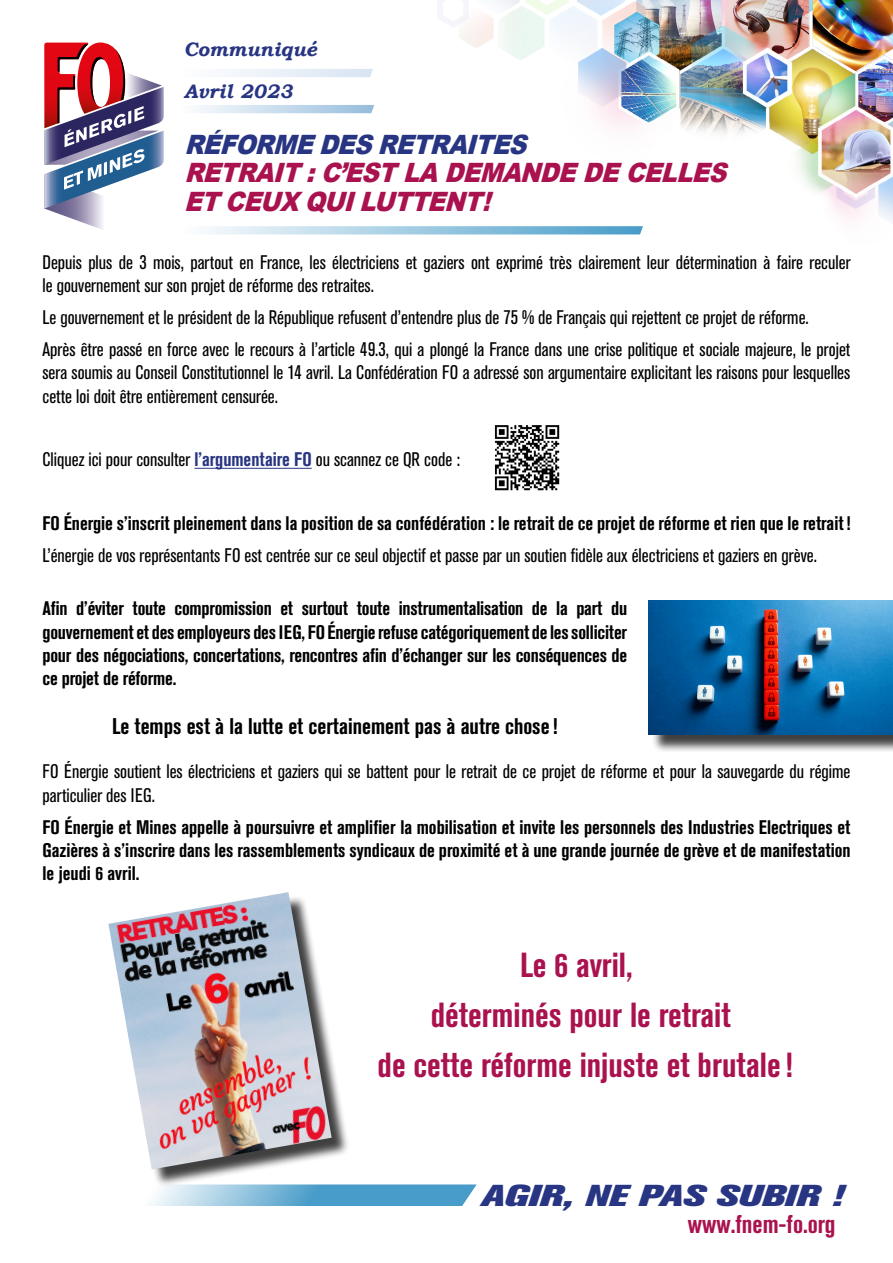
<style>
.page{position:relative;width:893px;height:1263px;background:#fff}
.page>*{position:absolute;margin:0;border:0;box-sizing:border-box;transform-origin:0 0}
.t1{font:700 condensed 34.5px/49.9px "Akzidenz Grotesk Pro";color:#aa124f;text-align:center}
.t2{font:italic 800 30px "Akzidenz Grotesk Pro";color:#283583;scale:1.4 1}
.t3{font:italic 900 26.7px/28.8px "Arial";color:#aa124f;scale:.91 1}
.t4{font:italic 900 26.7px "Arial";color:#283583;scale:.91 1}
.t5{font:700 condensed 25.5px "Akzidenz Grotesk Pro";color:#aa124f}
.t6{font:700 condensed 22.5px "Akzidenz Grotesk Pro";color:#000}
.t7{font:condensed 19.5px/23.4px "Akzidenz Grotesk Pro";color:#000}
.t8{font:700 condensed 19.5px/23.4px "Akzidenz Grotesk Pro";color:#000;text-align:justify}
.t9{font:italic 700 19.5px/42px "Bookman Old Style";color:#283583}
.s1{font-weight:700;color:#283583}
</style>
<div class="page">
<svg style="left:151px;top:1184px;width:326px;height:22px"></svg>
<img style="left:97px;top:0;width:796px;height:235px">
<svg style="left:44px;top:43px;width:120px;height:187px"></svg>
<svg style="left:179px;top:69px;width:194px;height:8px"></svg>
<svg style="left:179px;top:105px;width:195px;height:8px"></svg>
<svg style="left:179px;top:226px;width:464px;height:8px"></svg>
<hr style="left:194px;top:468px;width:118px;height:1px;background:#283583">
<img style="left:494px;top:425px;width:66px;height:66px">
<div style="left:651px;top:603px;width:242px;height:150px;background:#000;opacity:.75"></div>
<img style="left:648px;top:601px;width:245px;height:134px">
<div style="left:112px;top:895px;width:238px;height:292px;background:#000;opacity:.75"></div>
<img style="left:108px;top:892px;width:224px;height:277px">
<p class="t9" style="left:184px;top:29px;width:134px">Communiqué<br>Avril 2023</p>
<h3 class="t4" style="left:184px;top:125px;width:388px">RÉFORMEDESRETRAITES</h3>
<h3 class="t3" style="left:184px;top:158px;width:608px">RETRAIT :C’ESTLADEMANDEDECELLES<br>ETCEUXQUILUTTENT!</h3>
<p class="t7" style="left:43px;top:249px;width:809px">Depuis plus de 3 mois, partout en France, les électriciens et gaziers ont exprimé très clairement leur détermination à faire reculer le gouvernement sur son projet de réforme des retraites.</p>
<p class="t7" style="left:43px;top:301px;width:809px;line-height:32px">Le gouvernement et le président de la République refusent d’entendre plus de 75 % de Français qui rejettent ce projet de réforme.<br>Après être passé en force avec le recours à l’article 49.3, qui a plongé la France dans une crise politique et sociale majeure, le projet</p>
<p class="t7" style="left:43px;top:360px;width:809px">sera soumis au Conseil Constitutionnel le 14 avril. La Confédération FO a adressé son argumentaire explicitant les raisons pour lesquelles cette loi doit être entièrement censurée.</p>
<p class="t7" style="left:43px;top:447px;width:419px">Cliquez ici pour consulter <span class="s1">l’argumentaire FO</span> ou scannez ce QR code :</p>
<p class="t8" style="left:43px;top:511px;width:809px">FO Énergie s’inscrit pleinement dans la position de sa confédération : le retrait de ce projet de réforme et rien que le retrait!</p>
<p class="t7" style="left:43px;top:543px;width:776px">L’énergie de vos représentants FO est centrée sur ce seul objectif et passe par un soutien fidèle aux électriciens et gaziers en grève.</p>
<p class="t8" style="left:43px;top:596px;width:586px">Afin d’éviter toute compromission et surtout toute instrumentalisation de la part du gouvernement et des employeurs des IEG, FO Énergie refuse catégoriquement de les solliciter pour des négociations, concertations, rencontres afin d’échanger sur les conséquences de ce projet de réforme.</p>
<p class="t6" style="left:112px;top:711px;width:447px">Le temps est à la lutte et certainement pas à autre chose!</p>
<p class="t7" style="left:43px;top:759px;width:809px">FO Énergie soutient les électriciens et gaziers qui se battent pour le retrait de ce projet de réforme et pour la sauvegarde du régime particulier des IEG.</p>
<p class="t8" style="left:43px;top:815px;width:809px">FO Énergie et Mines appelle à poursuivre et amplifier la mobilisation et invite les personnels des Industries Electriques et Gazières à s’inscrire dans les rassemblements syndicaux de proximité et à une grande journée de grève et de manifestation le jeudi 6 avril.</p>
<h1 class="t1" style="left:378px;top:939px;width:417px">Le 6 avril,<br>déterminés pour le retrait<br>de cette réforme injuste et brutale!</h1>
<h2 class="t2" style="left:481px;top:1176px;width:260px">AGIR, NE PAS SUBIR !</h2>
<h3 class="t5" style="left:688px;top:1208px;width:149px">www.fnem-fo.org</h3>
</div>
